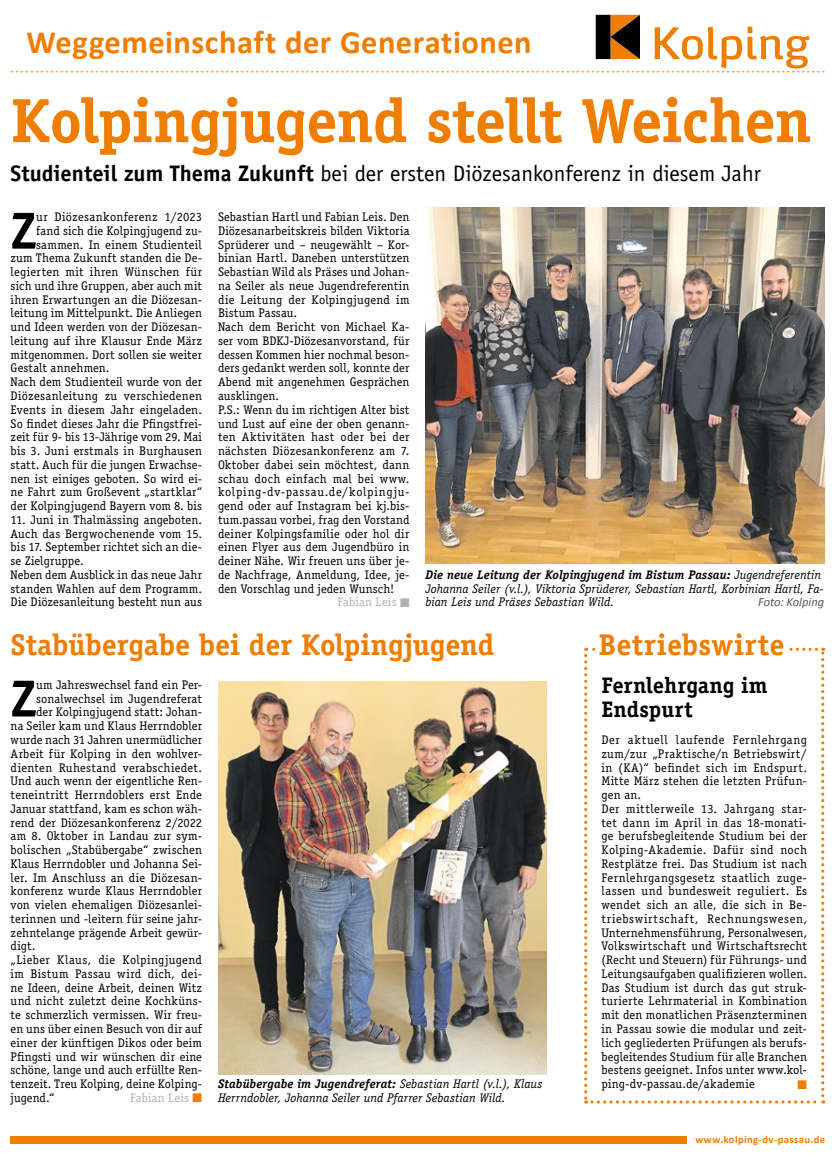
<style>
.page{position:relative;width:835px;height:1156px;background:#fff}
.page>*{position:absolute;margin:0;border:0;box-sizing:border-box;transform-origin:0 0}
.t1{font:700 62.5px "Officina Serif Std";letter-spacing:-.015em;color:#ef7d00}
.t2{font:700 52.12px "Officina Sans Std";color:#000}
.t3{font:700 32.5px "Calibri";letter-spacing:.015em;color:#ef7d00}
.t4{font:700 30px "Officina Serif Std";color:#ef7d00}
.t5{font:22.5px "Officina Sans Std";color:#000}
.t6{font:700 22.5px/23.8px "Officina Serif Std";color:#000}
.t7{font:12.5px/13.8px "Officina Serif Std";letter-spacing:.015em;color:#000}
.t8{font:italic 12.5px/13.8px "Officina Serif Std";color:#000}
.t9{font:12.5px "Officina Serif Std";letter-spacing:.05em;color:#000}
.t10{font:12.5px "Officina Serif Std";letter-spacing:.015em;color:#b3b2b2}
.t11{font:italic 12.5px "Calibri";color:#575756}
.t12{font:12.5px "Zapf Dingbats ITC";color:#ef7d00}
.t13{font:700 10.62px "Calibri";letter-spacing:.035em;color:#ef7d00}
.s1{font-weight:700}
.s2{color:#ef7d00}
</style>
<div class="page">
<div style="left:11px;top:1135px;width:677px;height:7px;background:#ef7d00"></div>
<div style="left:687px;top:1129px;width:137px;height:13px;background:#fff"></div>
<svg style="left:11px;top:15px;width:813px;height:57px"></svg>
<svg style="left:584px;top:647px;width:240px;height:456px"></svg>
<div style="left:595px;top:639px;width:192px;height:15px;background:#fff"></div>
<img style="left:218px;top:681px;width:329px;height:392px">
<img style="left:425px;top:207px;width:399px;height:356px">
<h3 class="t3" style="left:27px;top:22px;width:506px">Weggemeinschaft der Generationen</h3>
<h1 class="t1" style="left:11px;top:82px;width:802px">Kolpingjugend stellt Weichen</h1>
<h3 class="t5" style="left:11px;top:160px;width:751px"><span class="s1">Studienteil zum Thema Zukunft</span> bei der ersten Diözesankonferenz in diesem Jahr</h3>
<h2 class="t2" style="left:11px;top:198px;width:28px">Z</h2>
<p class="t7" style="left:36px;top:210px;width:167px">ur Diözesankonferenz 1/2023</p>
<p class="t7" style="left:36px;top:224px;width:167px">fand sich die Kolpingjugend zu-</p>
<p class="t7" style="left:36px;top:237px;width:167px">sammen. In einem Studienteil</p>
<p class="t7" style="left:11px;top:251px;width:193px">zum Thema Zukunft standen die De-</p>
<p class="t7" style="left:11px;top:265px;width:193px">legierten mit ihren Wünschen für</p>
<p class="t7" style="left:11px;top:279px;width:193px">sich und ihre Gruppen, aber auch mit</p>
<p class="t7" style="left:11px;top:292px;width:193px">ihren Erwartungen an die Diözesan-</p>
<p class="t7" style="left:11px;top:306px;width:193px">leitung im Mittelpunkt. Die Anliegen</p>
<p class="t7" style="left:11px;top:320px;width:193px">und Ideen werden von der Diözesan-</p>
<p class="t7" style="left:11px;top:334px;width:193px">leitung auf ihre Klausur Ende März</p>
<p class="t7" style="left:11px;top:347px;width:193px">mitgenommen. Dort sollen sie weiter</p>
<p class="t7" style="left:11px;top:361px;width:100px">Gestalt annehmen.</p>
<p class="t7" style="left:11px;top:375px;width:193px">Nach dem Studienteil wurde von der</p>
<p class="t7" style="left:11px;top:389px;width:193px">Diözesanleitung zu verschiedenen</p>
<p class="t7" style="left:11px;top:402px;width:193px">Events in diesem Jahr eingeladen.</p>
<p class="t7" style="left:11px;top:416px;width:193px">So findet dieses Jahr die Pfingstfrei-</p>
<p class="t7" style="left:11px;top:430px;width:193px">zeit für 9- bis 13-Jährige vom 29. Mai</p>
<p class="t7" style="left:11px;top:444px;width:193px">bis 3. Juni erstmals in Burghausen</p>
<p class="t7" style="left:11px;top:457px;width:193px">statt. Auch für die jungen Erwachse-</p>
<p class="t7" style="left:11px;top:471px;width:193px">nen ist einiges geboten. So wird ei-</p>
<p class="t7" style="left:11px;top:485px;width:193px">ne Fahrt zum Großevent „startklar“</p>
<p class="t7" style="left:11px;top:499px;width:193px">der Kolpingjugend Bayern vom 8. bis</p>
<p class="t7" style="left:11px;top:512px;width:193px">11. Juni in Thalmässing angeboten.<br>Auch das Bergwochenende vom 15. bis 17. September richtet sich an die&shy;se Zielgruppe.<br>Neben dem Ausblick in das neue Jahr standen Wahlen auf dem Programm.<br>Die Diözesanleitung besteht nun aus</p>
<p class="t7" style="left:218px;top:210px;width:193px">Sebastian Hartl und Fabian Leis. Den</p>
<p class="t7" style="left:218px;top:224px;width:193px">Diözesanarbeitskreis bilden Viktoria</p>
<p class="t7" style="left:218px;top:237px;width:193px">Sprüderer und – neugewählt – Kor-</p>
<p class="t7" style="left:218px;top:251px;width:193px">binian Hartl. Daneben unterstützen</p>
<p class="t7" style="left:218px;top:265px;width:193px">Sebastian Wild als Präses und Johan-</p>
<p class="t7" style="left:218px;top:279px;width:193px">na Seiler als neue Jugendreferentin</p>
<p class="t7" style="left:218px;top:292px;width:193px">die Leitung der Kolpingjugend im</p>
<p class="t7" style="left:218px;top:306px;width:81px">Bistum Passau.</p>
<p class="t7" style="left:218px;top:320px;width:193px">Nach dem Bericht von Michael Ka-</p>
<p class="t7" style="left:218px;top:334px;width:193px">ser vom BDKJ-Diözesanvorstand, für</p>
<p class="t7" style="left:218px;top:347px;width:193px">dessen Kommen hier nochmal beson-</p>
<p class="t7" style="left:218px;top:361px;width:193px">ders gedankt werden soll, konnte der</p>
<p class="t7" style="left:218px;top:375px;width:193px">Abend mit angenehmen Gesprächen</p>
<p class="t7" style="left:218px;top:389px;width:63px">ausklingen.</p>
<p class="t7" style="left:218px;top:402px;width:193px">P.S.: Wenn du im richtigen Alter bist</p>
<p class="t7" style="left:218px;top:416px;width:193px">und Lust auf eine der oben genann-</p>
<p class="t7" style="left:218px;top:430px;width:193px">ten Aktivitäten hast oder bei der</p>
<p class="t7" style="left:218px;top:444px;width:193px">nächsten Diözesankonferenz am 7.</p>
<p class="t7" style="left:218px;top:457px;width:193px">Oktober dabei sein möchtest, dann</p>
<p class="t7" style="left:218px;top:471px;width:193px">schau doch einfach mal bei www.</p>
<p class="t9" style="left:218px;top:484px;width:193px">kolping-dv-passau.de/kolpingju-</p>
<p class="t7" style="left:218px;top:499px;width:193px">gend oder auf Instagram bei kj.bis-</p>
<p class="t7" style="left:218px;top:512px;width:193px">tum.passau vorbei, frag den Vorstand</p>
<p class="t7" style="left:218px;top:526px;width:193px">deiner Kolpingsfamilie oder hol dir</p>
<p class="t7" style="left:218px;top:540px;width:193px">einen Flyer aus dem Jugendbüro in</p>
<p class="t7" style="left:218px;top:554px;width:193px">deiner Nähe. Wir freuen uns über je-</p>
<p class="t7" style="left:218px;top:567px;width:193px">de Nachfrage, Anmeldung, Idee, je-</p>
<p class="t7" style="left:218px;top:581px;width:178px">den Vorschlag und jeden Wunsch!</p>
<p class="t10" style="left:337px;top:594px;width:73px">Fabian Leis ■</p>
<p class="t8" style="left:425px;top:567px;width:399px"><span class="s1">Die neue Leitung der Kolpingjugend im Bistum Passau:</span> Jugendreferentin<br>Johanna Seiler (v.l.), Viktoria Sprüderer, Sebastian Hartl, Korbinian Hartl, Fa&shy;bian Leis und Präses Sebastian Wild.</p>
<p class="t11" style="left:758px;top:593px;width:68px">Foto: Kolping</p>
<h3 class="t4" style="left:11px;top:626px;width:485px">Stabübergabe bei der Kolpingjugend</h3>
<h2 class="t2" style="left:11px;top:666px;width:28px">Z</h2>
<p class="t7" style="left:36px;top:677px;width:167px">um Jahreswechsel fand ein Per-</p>
<p class="t7" style="left:36px;top:691px;width:167px">sonalwechsel im Jugendreferat</p>
<p class="t7" style="left:36px;top:705px;width:167px">der Kolpingjugend statt: Johan-</p>
<p class="t7" style="left:11px;top:719px;width:193px">na Seiler kam und Klaus Herrndobler</p>
<p class="t7" style="left:11px;top:732px;width:193px">wurde nach 31 Jahren unermüdlicher</p>
<p class="t7" style="left:11px;top:746px;width:193px">Arbeit für Kolping in den wohlver-</p>
<p class="t7" style="left:11px;top:760px;width:193px">dienten Ruhestand verabschiedet.</p>
<p class="t7" style="left:11px;top:774px;width:193px">Und auch wenn der eigentliche Ren-</p>
<p class="t7" style="left:11px;top:787px;width:193px">teneintritt Herrndoblers erst Ende</p>
<p class="t7" style="left:11px;top:801px;width:193px">Januar stattfand, kam es schon wäh-</p>
<p class="t7" style="left:11px;top:815px;width:193px">rend der Diözesankonferenz 2/2022</p>
<p class="t7" style="left:11px;top:829px;width:193px">am 8. Oktober in Landau zur sym-</p>
<p class="t7" style="left:11px;top:842px;width:193px">bolischen „Stabübergabe“ zwischen</p>
<p class="t7" style="left:11px;top:856px;width:193px">Klaus Herrndobler und Johanna Sei-</p>
<p class="t7" style="left:11px;top:870px;width:193px">ler. Im Anschluss an die Diözesan-</p>
<p class="t7" style="left:11px;top:884px;width:193px">konferenz wurde Klaus Herrndobler</p>
<p class="t7" style="left:11px;top:897px;width:193px">von vielen ehemaligen Diözesanlei-</p>
<p class="t7" style="left:11px;top:911px;width:193px">terinnen und -leitern für seine jahr-</p>
<p class="t7" style="left:11px;top:925px;width:193px">zehntelange prägende Arbeit gewür-</p>
<p class="t7" style="left:11px;top:939px;width:27px">digt.</p>
<p class="t7" style="left:11px;top:952px;width:193px">„Lieber Klaus, die Kolpingjugend</p>
<p class="t7" style="left:11px;top:966px;width:193px">im Bistum Passau wird dich, dei-</p>
<p class="t7" style="left:11px;top:980px;width:193px">ne Ideen, deine Arbeit, deinen Witz</p>
<p class="t7" style="left:11px;top:994px;width:193px">und nicht zuletzt deine Kochküns-</p>
<p class="t7" style="left:11px;top:1007px;width:193px">te schmerzlich vermissen. Wir freu-</p>
<p class="t7" style="left:11px;top:1021px;width:193px">en uns über einen Besuch von dir auf</p>
<p class="t7" style="left:11px;top:1035px;width:193px">einer der künftigen Dikos oder beim</p>
<p class="t7" style="left:11px;top:1049px;width:193px">Pfingsti und wir wünschen dir eine</p>
<p class="t7" style="left:11px;top:1062px;width:193px">schöne, lange und auch erfüllte Ren-</p>
<p class="t7" style="left:11px;top:1076px;width:193px">tenzeit. Treu Kolping, deine Kolping-</p>
<p class="t7" style="left:11px;top:1090px;width:45px">jugend.“</p>
<p class="t10" style="left:130px;top:1089px;width:73px">Fabian Leis <span class="s2">■</span></p>
<p class="t8" style="left:218px;top:1076px;width:326px"><span class="s1">Stabübergabe im Jugendreferat:</span> Sebastian Hartl (v.l.), Klaus<br>Herrndobler, Johanna Seiler und Pfarrer Sebastian Wild.</p>
<h3 class="t4" style="left:598px;top:626px;width:187px">Betriebswirte</h3>
<h3 class="t6" style="left:601px;top:673px;width:167px">Fernlehrgang im<br>Endspurt</h3>
<p class="t7" style="left:601px;top:732px;width:207px">Der aktuell laufende Fernlehrgang zum/zur „Praktische/n Betriebswirt/ in (KA)“ befindet sich im Endspurt.<br>Mitte März stehen die letzten Prüfun&shy;gen an.<br>Der mittlerweile 13. Jahrgang star&shy;tet dann im April in das 18-monati&shy;ge berufsbegleitende Studium bei der Kolping-Akademie. Dafür sind noch Restplätze frei. Das Studium ist nach Fernlehrgangsgesetz staatlich zuge&shy;lassen und bundesweit reguliert. Es wendet sich an alle, die sich in Be&shy;triebswirtschaft, Rechnungswesen, Unternehmensführung, Personalwesen, Volkswirtschaft und Wirtschaftsrecht (Recht und Steuern) für Führungs- und Leitungsaufgaben qualifizieren wollen.<br>Das Studium ist durch das gut struk&shy;turierte Lehrmaterial in Kombination mit den monatlichen Präsenzterminen in Passau sowie die modular und zeit&shy;lich gegliederten Prüfungen als berufs&shy;begleitendes Studium für alle Branchen bestens geeignet. Infos unter www.kol&shy;ping-dv-passau.de/akademie</p>
<p class="t12" style="left:797px;top:1078px;width:11px">■</p>
<p class="t13" style="left:695px;top:1132px;width:131px">www.kolping-dv-passau.de</p>
</div>
